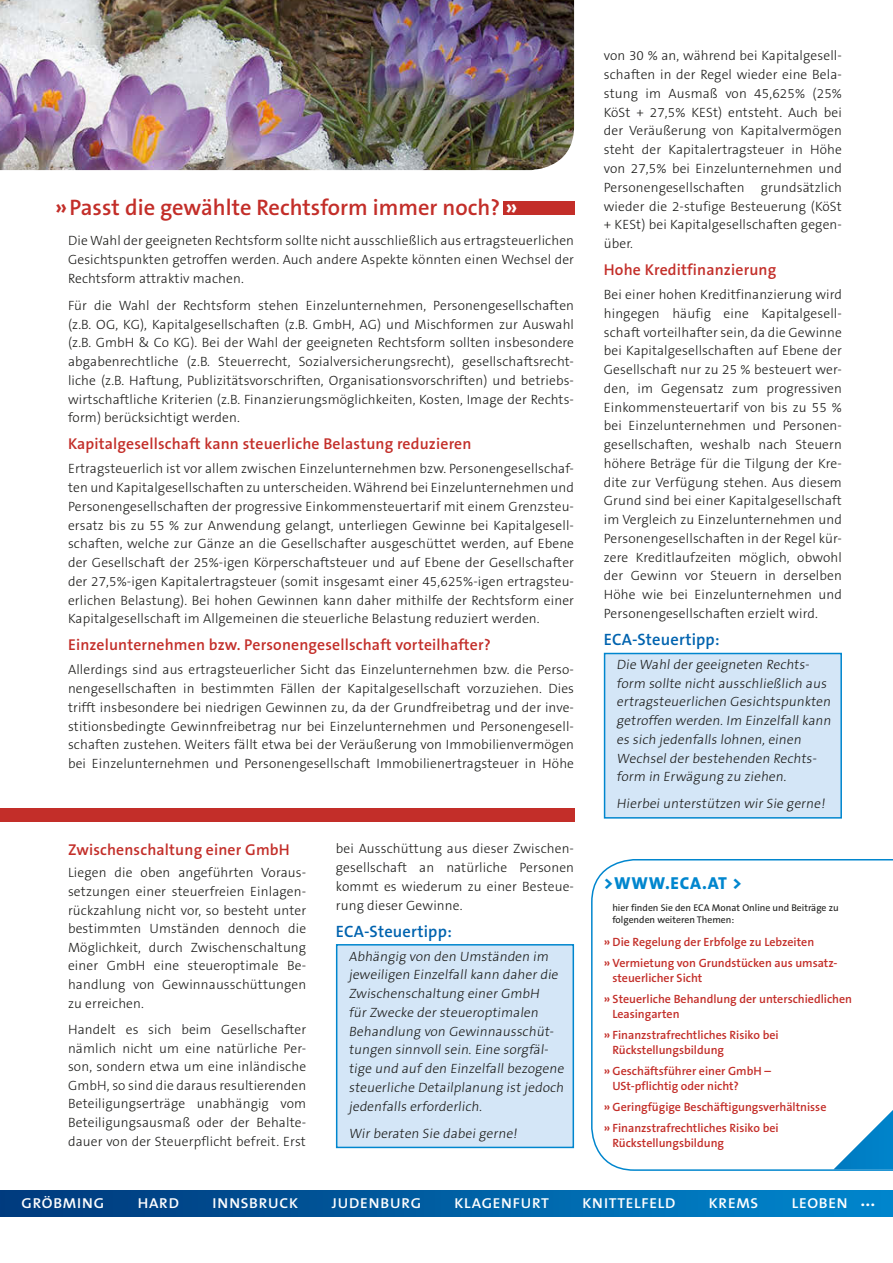
<style>
.page{position:relative;width:893px;height:1263px;background:#fff}
.page>*{position:absolute;margin:0;border:0;box-sizing:border-box;transform-origin:0 0}
.Body_Text{font:600 22.5px "The Sans B6";color:#c32e29}
.t1{font:800 17.4px "The Sans B8";letter-spacing:.045em;color:#0086ce}
.t2{font:600 16.5px "The Sans B6";letter-spacing:.01em;color:#0063af}
.t3{font:600 15.75px "The Sans B6";letter-spacing:.01em;color:#c32e29}
.t4{font:600 14.4px "The Sans B6";letter-spacing:.05em;color:#fff;scale:1.06 1}
.t5{font:300 13.5px/18.8px "The Sans B3";letter-spacing:.01em;color:#1d1d1b;text-align:justify}
.t6{font:300 13.5px/18.8px "The Sans B3";letter-spacing:-.01em;color:#1d1d1b}
.artikeltitle{font:600 12px "The Sans B6";color:#c32e29}
.t7{font:9.75px "The Sans B5 Plain";color:#1d1d1b}
.s1{font-family:"The Sans B7";font-weight:700}
.s2{font-family:"The Sans B7";font-weight:700;color:#fff}
.s3{font-family:"The Sans B8";font-weight:800}
</style>
<div class="page">
<img style="left:0;top:1191px;width:893px;height:25px">
<div style="left:604px;top:653px;width:238px;height:166px;background:#d4e6f7;border:2px solid #0086ce"></div>
<div style="left:336px;top:944px;width:238px;height:204px;background:#d4e6f7;border:2px solid #0086ce"></div>
<div style="left:0;top:808px;width:574px;height:14px;background:#c32e29"></div>
<div style="left:503px;top:201px;width:71px;height:14px;background:#c32e29"></div>
<svg style="left:591px;top:859px;width:302px;height:312px"></svg>
<img style="left:833px;top:1110px;width:60px;height:59px">
<img style="left:0;top:0;width:574px;height:170px">
<p class="Body_Text" style="left:55px;top:195px;width:464px"><span class="s1">»</span>Passt die gewählte Rechtsform immer noch? <span class="s2">»</span></p>
<p class="t5" style="left:68px;top:232px;width:507px">Die Wahl der geeigneten Rechtsform sollte nicht ausschließlich aus ertragsteuerlichen Gesichtspunkten getroffen werden. Auch andere Aspekte könnten einen Wechsel der Rechtsform attraktiv machen.</p>
<p class="t5" style="left:68px;top:297px;width:507px">Für die Wahl der Rechtsform stehen Einzelunternehmen, Personengesellschaften (z.B. OG, KG), Kapitalgesellschaften (z.B. GmbH, AG) und Mischformen zur Auswahl (z.B. GmbH &amp; Co KG). Bei der Wahl der geeigneten Rechtsform sollten insbesondere abgabenrechtliche (z.B. Steuerrecht, Sozialversicherungsrecht), gesellschaftsrecht&shy;liche (z.B. Haftung, Publizitätsvorschriften, Organisationsvorschriften) und betriebs&shy;wirtschaftliche Kriterien (z.B. Finanzierungsmöglichkeiten, Kosten, Image der Rechts&shy;form) berücksichtigt werden.</p>
<p class="t3" style="left:68px;top:436px;width:405px">Kapitalgesellschaft kann steuerliche Belastung reduzieren</p>
<p class="t5" style="left:68px;top:460px;width:507px">Ertragsteuerlich ist vor allem zwischen Einzelunternehmen bzw. Personengesellschaf&shy;ten und Kapitalgesellschaften zu unterscheiden. Während bei Einzelunternehmen und Personengesellschaften der progressive Einkommensteuertarif mit einem Grenzsteu&shy;ersatz bis zu 55 % zur Anwendung gelangt, unterliegen Gewinne bei Kapitalgesell&shy;schaften, welche zur Gänze an die Gesellschafter ausgeschüttet werden, auf Ebene der Gesellschaft der 25%-igen Körperschaftsteuer und auf Ebene der Gesellschafter der 27,5%-igen Kapitalertragsteuer (somit insgesamt einer 45,625%-igen ertragsteu&shy;erlichen Belastung). Bei hohen Gewinnen kann daher mithilfe der Rechtsform einer Kapitalgesellschaft im Allgemeinen die steuerliche Belastung reduziert werden.</p>
<p class="t3" style="left:68px;top:637px;width:424px">Einzelunternehmen bzw. Personengesellschaft vorteilhafter?</p>
<p class="t5" style="left:68px;top:661px;width:507px">Allerdings sind aus ertragsteuerlicher Sicht das Einzelunternehmen bzw. die Perso&shy;nengesellschaften in bestimmten Fällen der Kapitalgesellschaft vorzuziehen. Dies trifft insbesondere bei niedrigen Gewinnen zu, da der Grundfreibetrag und der inve&shy;stitionsbedingte Gewinnfreibetrag nur bei Einzelunternehmen und Personengesell&shy;schaften zustehen. Weiters fällt etwa bei der Veräußerung von Immobilienvermögen bei Einzelunternehmen und Personengesellschaft Immobilienertragsteuer in Höhe</p>
<p class="t3" style="left:68px;top:841px;width:223px">Zwischenschaltung einer GmbH</p>
<p class="t5" style="left:68px;top:864px;width:240px">Liegen die oben angeführten Voraus&shy;setzungen einer steuerfreien Einlagen&shy;rückzahlung nicht vor, so besteht unter bestimmten Umständen dennoch die Möglichkeit, durch Zwischenschaltung einer GmbH eine steueroptimale Be&shy;handlung von Gewinnausschüttungen zu erreichen.</p>
<p class="t5" style="left:68px;top:1021px;width:240px">Handelt es sich beim Gesellschafter nämlich nicht um eine natürliche Per&shy;son, sondern etwa um eine inländische GmbH, so sind die daraus resultierenden Beteiligungserträge unabhängig vom Beteiligungsausmaß oder der Behalte&shy;dauer von der Steuerpflicht befreit. Erst</p>
<p class="t5" style="left:336px;top:840px;width:240px">bei Ausschüttung aus dieser Zwischen&shy;gesellschaft an natürliche Personen kommt es wiederum zu einer Besteue&shy;rung dieser Gewinne.</p>
<p class="t2" style="left:336px;top:922px;width:117px">ECA-Steuertipp:</p>
<p class="t6" style="left:349px;top:947px;width:219px">Abhängig von den Umständen im jeweiligen Einzelfall kann daher die Zwischenschaltung einer GmbH<br>für Zwecke der steueroptimalen Behandlung von Gewinnausschüt&shy;tungen sinnvoll sein. Eine sorgfäl&shy;tige und auf den Einzelfall bezogene steuerliche Detailplanung ist jedoch jedenfalls erforderlich.</p>
<p class="t5" style="left:349px;top:1124px;width:172px">Wir beraten Sie dabei gerne!</p>
<p class="t5" style="left:604px;top:47px;width:240px">von 30 % an, während bei Kapitalgesell&shy;schaften in der Regel wieder eine Bela&shy;stung im Ausmaß von 45,625% (25% KöSt + 27,5% KESt) entsteht. Auch bei der Veräußerung von Kapitalvermögen steht der Kapitalertragsteuer in Höhe von 27,5% bei Einzelunternehmen und Personengesellschaften grundsätzlich wieder die 2-stufige Besteuerung (KöSt + KESt) bei Kapitalgesellschaften gegen&shy;über.</p>
<p class="t3" style="left:604px;top:261px;width:174px">Hohe Kreditfinanzierung</p>
<p class="t5" style="left:604px;top:286px;width:240px">Bei einer hohen Kreditfinanzierung wird hingegen häufig eine Kapitalgesell&shy;schaft vorteilhafter sein, da die Gewinne bei Kapitalgesellschaften auf Ebene der Gesellschaft nur zu 25 % besteuert wer&shy;den, im Gegensatz zum progressiven Einkommensteuertarif von bis zu 55 % bei Einzelunternehmen und Personen&shy;gesellschaften, weshalb nach Steuern höhere Beträge für die Tilgung der Kre&shy;dite zur Verfügung stehen. Aus diesem Grund sind bei einer Kapitalgesellschaft im Vergleich zu Einzelunternehmen und Personengesellschaften in der Regel kür&shy;zere Kreditlaufzeiten möglich, obwohl der Gewinn vor Steuern in derselben Höhe wie bei Einzelunternehmen und Personengesellschaften erzielt wird.</p>
<p class="t2" style="left:604px;top:631px;width:117px">ECA-Steuertipp:</p>
<p class="t6" style="left:617px;top:656px;width:218px">Die Wahl der geeigneten Rechts&shy;form sollte nicht ausschließlich aus ertragsteuerlichen Gesichtspunkten getroffen werden. Im Einzelfall kann es sich jedenfalls lohnen, einen Wechsel der bestehenden Rechts&shy;form in Erwägung zu ziehen.</p>
<p class="t5" style="left:617px;top:795px;width:212px">Hierbei unterstützen wir Sie gerne!</p>
<p class="t1" style="left:604px;top:874px;width:140px">&gt;WWW.ECA.AT &gt;</p>
<p class="t7" style="left:612px;top:903px;width:228px">hier finden Sie den ECA Monat Online und Beiträge zu</p>
<p class="t7" style="left:612px;top:915px;width:123px">folgenden weiteren Themen:</p>
<p class="artikeltitle" style="left:604px;top:936px;width:212px"><span class="s1">»</span> Die Regelung der Erbfolge zu Lebzeiten</p>
<p class="artikeltitle" style="left:604px;top:957px;width:235px"><span class="s1">»</span> Vermietung von Grundstücken aus umsatz-</p>
<p class="artikeltitle" style="left:612px;top:972px;width:91px">steuerlicher Sicht</p>
<p class="artikeltitle" style="left:604px;top:993px;width:250px"><span class="s1">»</span> Steuerliche Behandlung der unterschiedlichen</p>
<p class="artikeltitle" style="left:612px;top:1008px;width:69px">Leasingarten</p>
<p class="artikeltitle" style="left:604px;top:1029px;width:176px"><span class="s1">»</span> Finanzstrafrechtliches Risiko bei</p>
<p class="artikeltitle" style="left:612px;top:1044px;width:113px">Rückstellungsbildung</p>
<p class="artikeltitle" style="left:604px;top:1065px;width:169px"><span class="s1">»</span> Geschäftsführer einer GmbH –</p>
<p class="artikeltitle" style="left:612px;top:1080px;width:128px">USt-pflichtig oder nicht?</p>
<p class="artikeltitle" style="left:604px;top:1101px;width:224px"><span class="s1">»</span> Geringfügige Beschäftigungsverhältnisse</p>
<p class="artikeltitle" style="left:604px;top:1122px;width:176px"><span class="s1">»</span> Finanzstrafrechtliches Risiko bei</p>
<p class="artikeltitle" style="left:612px;top:1137px;width:113px">Rückstellungsbildung</p>
<p class="t4" style="left:22px;top:1195px;width:79px">GRÖBMING</p>
<p class="t4" style="left:138px;top:1195px;width:40px">HARD</p>
<p class="t4" style="left:212px;top:1195px;width:82px">INNSBRUCK</p>
<p class="t4" style="left:332px;top:1195px;width:86px">JUDENBURG</p>
<p class="t4" style="left:454px;top:1195px;width:91px">KLAGENFURT</p>
<p class="t4" style="left:582px;top:1195px;width:89px">KNITTELFELD</p>
<p class="t4" style="left:709px;top:1195px;width:48px">KREMS</p>
<p class="t4" style="left:792px;top:1195px;width:80px">LEOBEN <span class="s3">...</span></p>
</div>
